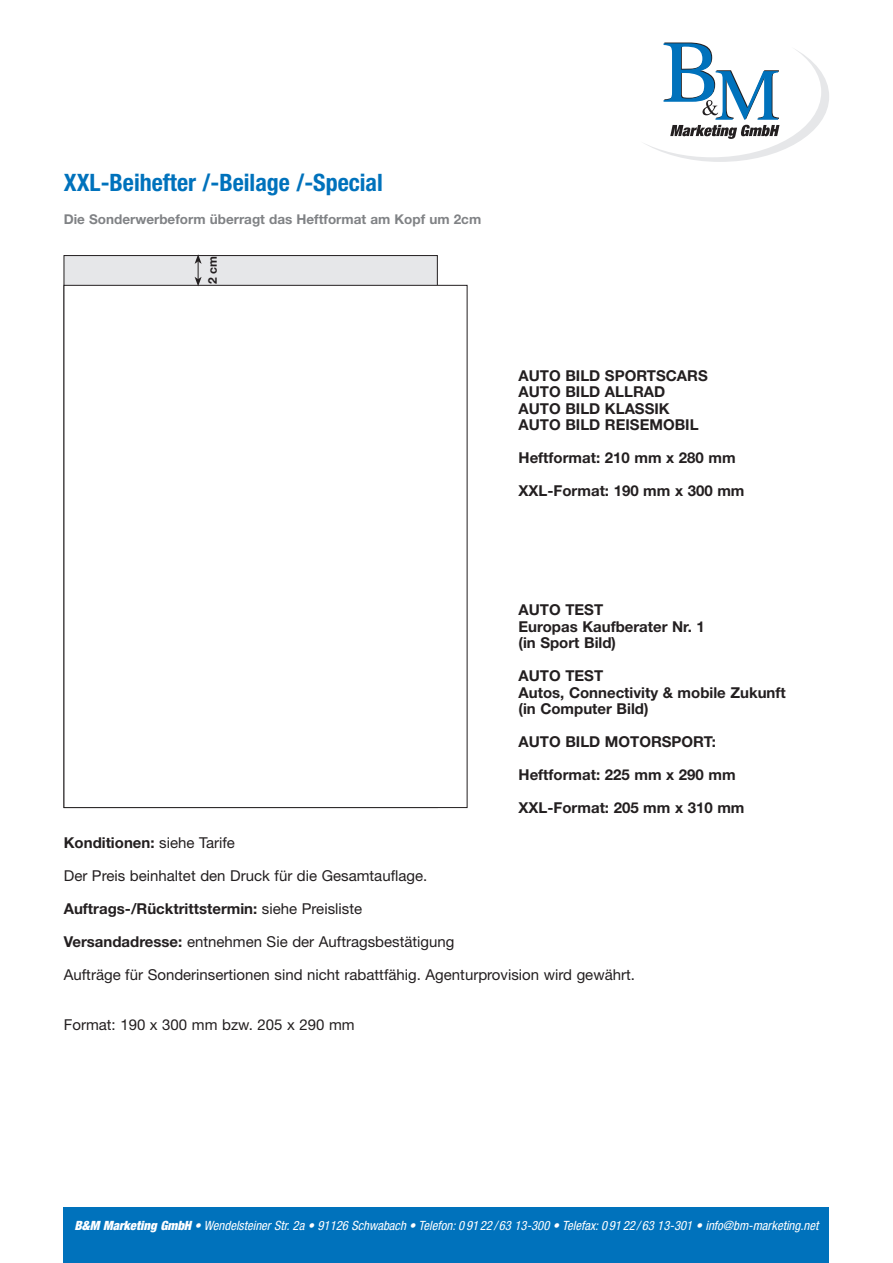
<style>
.page{position:relative;width:893px;height:1263px;background:#fff}
.page>*{position:absolute;margin:0;border:0;box-sizing:border-box;transform-origin:0 0}
.t1{font:700 condensed 24px "Helvetica Neue LT Std";color:#0072bc}
.t2{font:700 15px/16.5px "Helvetica Neue LT Std";color:#231f20}
.t3{font:15px "Helvetica Neue LT Std";color:#231f20}
.t4{font:700 13.5px "Helvetica Neue LT Std";color:#808285}
.t5{font:italic condensed 12.75px "Helvetica Neue LT Std";color:#fff}
.t6{font:700 12px "Helvetica Neue LT Std";color:#231f20}
.s1{font-weight:400}
.s2{font-weight:700}
.s3{font-weight:900}
</style>
<div class="page">
<div style="left:64px;top:256px;width:373px;height:551px;background:#e6e7e9"></div>
<div style="left:64px;top:285px;width:403px;height:522px;background:#fff"></div>
<div style="left:64px;top:1208px;width:765px;height:55px;background:#0072bc"></div>
<svg style="left:644px;top:43px;width:185px;height:119px"></svg>
<svg style="left:195px;top:254px;width:7px;height:32px"></svg>
<h1 class="t1" style="left:64px;top:168px;width:321px">XXL-Beihefter /-Beilage /-Special</h1>
<p class="t4" style="left:64px;top:211px;width:419px">Die Sonderwerbeform überragt das Heftformat am Kopf um 2cm</p>
<p class="t6" style="left:205px;top:284px;width:30px;rotate:-90deg">2 cm</p>
<p class="t2" style="left:519px;top:367px;width:191px">AUTO BILD SPORTSCARS<br>AUTO BILD ALLRAD<br>AUTO BILD KLASSIK<br>AUTO BILD REISEMOBIL</p>
<p class="t2" style="left:519px;top:449px;width:219px">Heftformat: 210 mm x 280 mm</p>
<p class="t2" style="left:519px;top:482px;width:227px">XXL-Format: 190 mm x 300 mm</p>
<p class="t2" style="left:519px;top:601px;width:188px">AUTO TEST<br>Europas Kaufberater Nr. 1 (in Sport Bild)</p>
<p class="t2" style="left:519px;top:667px;width:269px">AUTO TEST<br>Autos, Connectivity &amp; mobile Zukunft (in Computer Bild)</p>
<p class="t2" style="left:519px;top:733px;width:199px">AUTO BILD MOTORSPORT:</p>
<p class="t2" style="left:519px;top:766px;width:219px">Heftformat: 225 mm x 290 mm</p>
<p class="t2" style="left:519px;top:799px;width:227px">XXL-Format: 205 mm x 310 mm</p>
<p class="t2" style="left:64px;top:834px;width:173px">Konditionen: <span class="s1">siehe Tarife</span></p>
<p class="t3" style="left:64px;top:867px;width:365px">Der Preis beinhaltet den Druck für die Gesamtauflage.</p>
<p class="t2" style="left:64px;top:900px;width:300px">Auftrags-/Rücktrittstermin: <span class="s1">siehe Preisliste</span></p>
<p class="t3" style="left:64px;top:933px;width:392px"><span class="s2">Versandadresse:</span> entnehmen Sie der Auftragsbestätigung</p>
<p class="t3" style="left:64px;top:966px;width:573px">Aufträge für Sonderinsertionen sind nicht rabattfähig. Agenturprovision wird gewährt.</p>
<p class="t3" style="left:64px;top:1016px;width:292px">Format: 190 x 300 mm bzw. 205 x 290 mm</p>
<p class="t5" style="left:75px;top:1218px;width:745px"><span class="s3">B&amp;M Marketing GmbH</span> • Wendelsteiner Str. 2a • 91126 Schwabach • Telefon: 0 91 22 / 63 13-300 • Telefax: 0 91 22 / 63 13-301 • info@bm-marketing.net</p>
</div>
